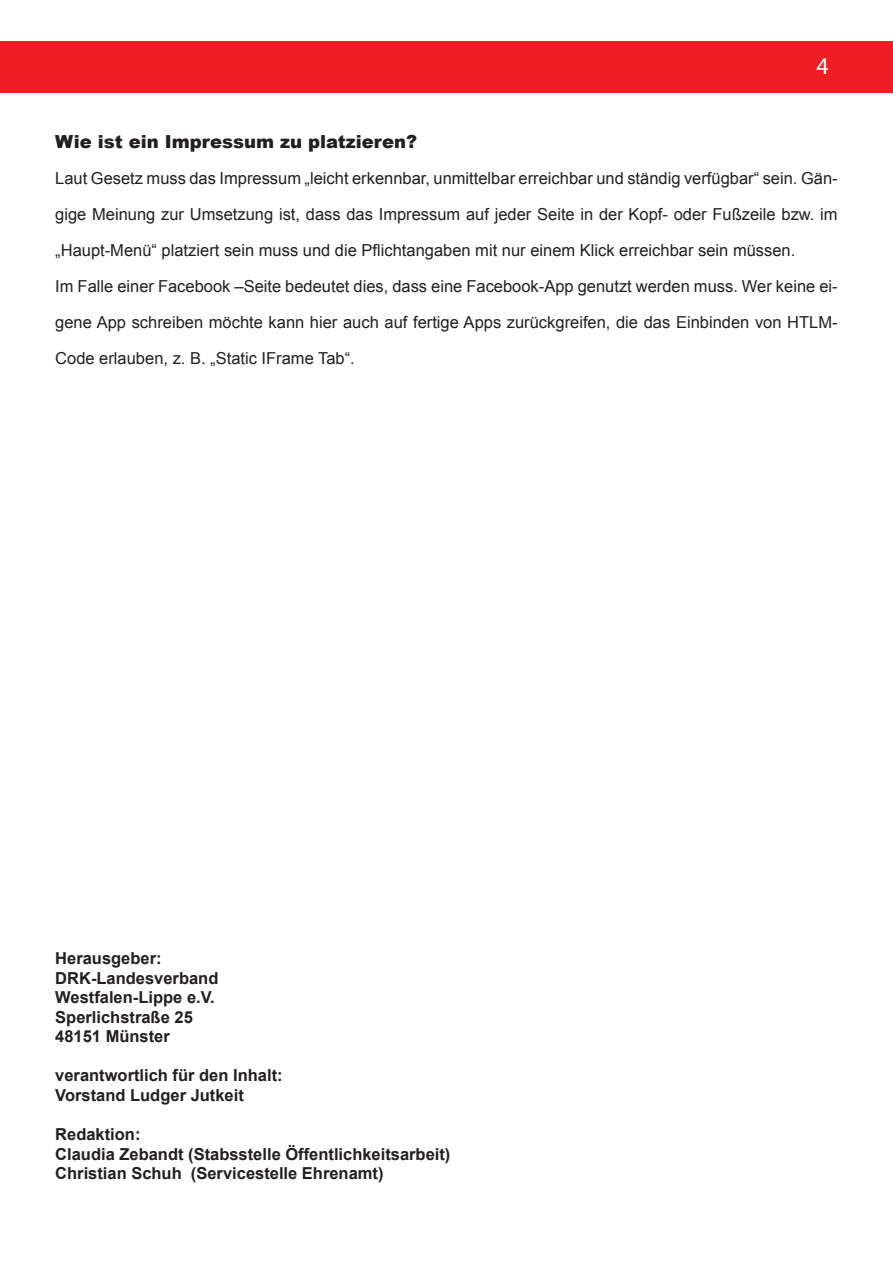
<style>
.page{position:relative;width:893px;height:1263px;background:#fff}
.page>*{position:absolute;margin:0;border:0;box-sizing:border-box;transform-origin:0 0}
.t1{font:24px "Myriad Pro";color:#fff}
.t2{font:900 18px "Arial";color:#231f20}
.t3{font:16.5px/36px "Arial";color:#231f20}
.t4{font:700 16.5px/19.5px "Arial";color:#231f20}
</style>
<div class="page">
<div style="left:0;top:41px;width:893px;height:52px;background:#ee1d23"></div>
<h1 class="t1" style="left:816px;top:51px;width:14px">4</h1>
<p class="t2" style="left:55px;top:128px;width:363px">Wie ist ein Impressum zu platzieren?</p>
<p class="t3" style="left:55px;top:160px;width:784px">Laut Gesetz muss das Impressum „leicht erkennbar, unmittelbar erreichbar und ständig verfügbar“ sein. Gän&shy;gige Meinung zur Umsetzung ist, dass das Impressum auf jeder Seite in der Kopf- oder Fußzeile bzw. im „Haupt-Menü“ platziert sein muss und die Pflichtangaben mit nur einem Klick erreichbar sein müssen.<br>Im Falle einer Facebook –Seite bedeutet dies, dass eine Facebook-App genutzt werden muss. Wer keine ei&shy;gene App schreiben möchte kann hier auch auf fertige Apps zurückgreifen, die das Einbinden von HTLM-Code erlauben, z. B. „Static IFrame Tab“.</p>
<p class="t4" style="left:55px;top:949px;width:165px">Herausgeber:<br>DRK-Landesverband<br>Westfalen-Lippe e.V.<br>Sperlichstraße 25<br>48151 Münster</p>
<p class="t4" style="left:55px;top:1066px;width:229px">verantwortlich für den Inhalt:<br>Vorstand Ludger Jutkeit</p>
<p class="t4" style="left:55px;top:1125px;width:397px">Redaktion:<br>Claudia Zebandt (Stabsstelle Öffentlichkeitsarbeit)<br>Christian Schuh (Servicestelle Ehrenamt)</p>
</div>
